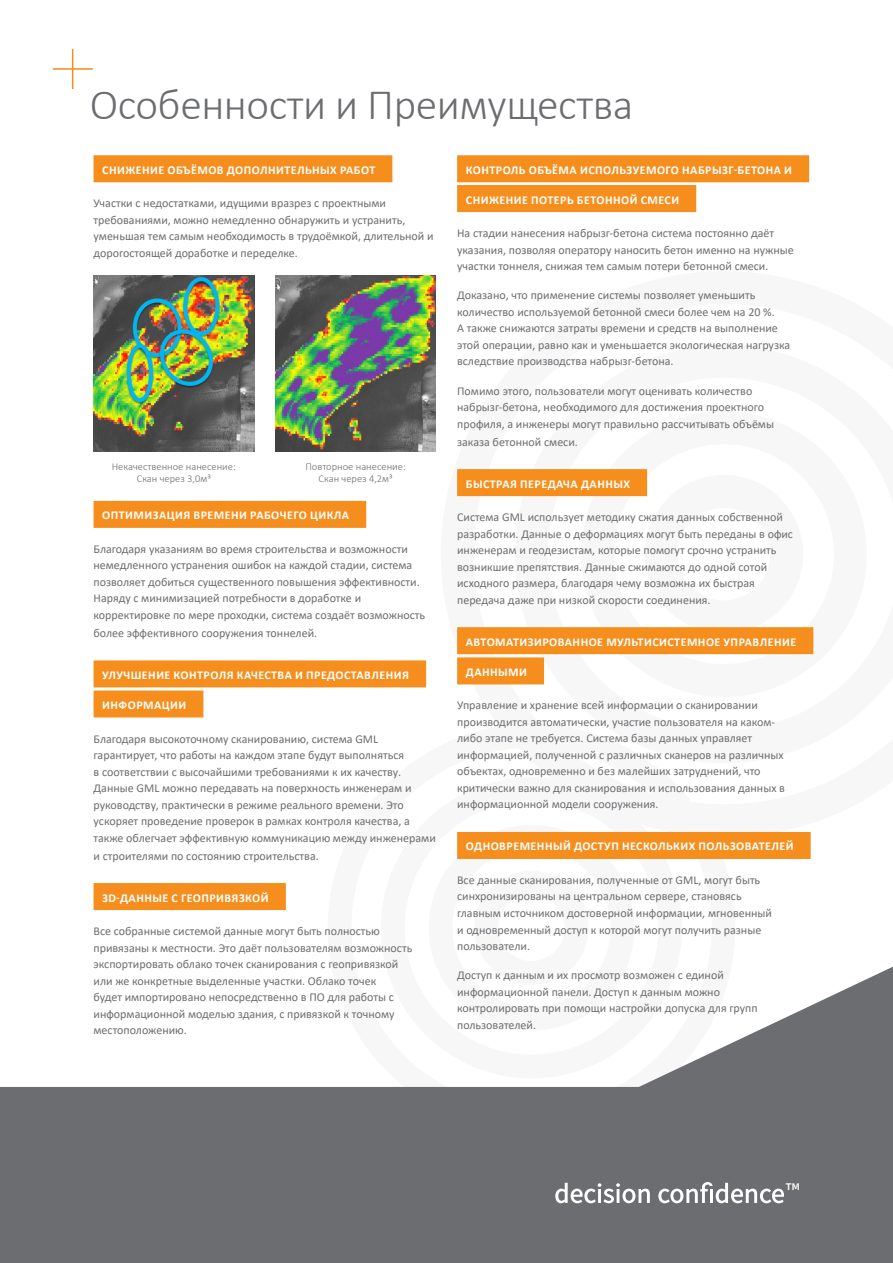
<style>
.page{position:relative;width:893px;height:1263px;background:#fff}
.page>*{position:absolute;margin:0;border:0;box-sizing:border-box;transform-origin:0 0}
.GP__Main_Header{font:300 43.5px "Calibri";letter-spacing:-.01em;color:#6c6d70}
.t1{font:21.75px "Source Sans Pro";color:#fff}
.GP__Body_copy{font:12px/16.5px "Calibri";color:#6c6d70}
.GP__Sub_header{font:700 12px "Calibri";letter-spacing:.04em;color:#fff}
.GP__Body_copy-2{font:300 10.5px/12px "Calibri";color:#6c6d70;text-align:center}
</style>
<div class="page">
<svg style="left:581px;top:469px;width:233px;height:186px"></svg>
<svg style="left:645px;top:475px;width:158px;height:152px"></svg>
<hr style="left:72px;top:49px;width:1px;height:40px;background:#f68e1e">
<hr style="left:53px;top:68px;width:40px;height:2px;background:#f68e1e">
<div style="left:94px;top:155px;width:298px;height:27px;background:#f68e1e"></div>
<div style="left:94px;top:501px;width:272px;height:27px;background:#f68e1e"></div>
<div style="left:94px;top:660px;width:332px;height:27px;background:#f68e1e"></div>
<img style="left:94px;top:276px;width:160px;height:176px">
<img style="left:275px;top:276px;width:161px;height:176px">
<svg style="left:0;top:967px;width:893px;height:296px;fill:#6c6d70"></svg>
<div style="left:457px;top:155px;width:352px;height:27px;background:#f68e1e"></div>
<svg style="left:555px;top:1182px;width:95px;height:21px"></svg>
<svg style="left:658px;top:1182px;width:126px;height:21px"></svg>
<div style="left:94px;top:690px;width:109px;height:27px;background:#f68e1e"></div>
<div style="left:94px;top:883px;width:192px;height:27px;background:#f68e1e"></div>
<div style="left:457px;top:657px;width:87px;height:27px;background:#f68e1e"></div>
<div style="left:457px;top:832px;width:354px;height:27px;background:#f68e1e"></div>
<div style="left:457px;top:185px;width:239px;height:27px;background:#f68e1e"></div>
<div style="left:457px;top:469px;width:190px;height:27px;background:#f68e1e"></div>
<div style="left:457px;top:627px;width:356px;height:27px;background:#f68e1e"></div>
<p class="GP__Main_Header" style="left:90px;top:77px;width:545px">Особенности и Преимущества</p>
<p class="GP__Sub_header" style="left:102px;top:161px;width:275px">СНИЖЕНИЕ ОБЪЁМОВ ДОПОЛНИТЕЛЬНЫХ РАБОТ</p>
<p class="GP__Body_copy" style="left:94px;top:195px;width:342px">Участки с недостатками, идущими вразрез с проектными требованиями, можно немедленно обнаружить и устранить, уменьшая тем самым необходимость в трудоёмкой, длительной и дорогостоящей доработке и переделке.</p>
<p class="GP__Sub_header" style="left:466px;top:161px;width:328px">КОНТРОЛЬ ОБЪЁМА ИСПОЛЬЗУЕМОГО НАБРЫЗГ-БЕТОНА И</p>
<p class="GP__Sub_header" style="left:466px;top:191px;width:215px">СНИЖЕНИЕ ПОТЕРЬ БЕТОННОЙ СМЕСИ</p>
<p class="GP__Body_copy" style="left:457px;top:225px;width:338px">На стадии нанесения набрызг-бетона система постоянно даёт указания, позволяя оператору наносить бетон именно на нужные участки тоннеля, снижая тем самым потери бетонной смеси.</p>
<p class="GP__Body_copy" style="left:457px;top:287px;width:335px">Доказано, что применение системы позволяет уменьшить количество используемой бетонной смеси более чем на 20 %.<br>А также снижаются затраты времени и средств на выполнение этой операции, равно как и уменьшается экологическая нагрузка вследствие производства набрызг-бетона.</p>
<p class="GP__Body_copy" style="left:457px;top:382px;width:318px">Помимо этого, пользователи могут оценивать количество набрызг-бетона, необходимого для достижения проектного профиля, а инженеры могут правильно рассчитывать объёмы</p>
<p class="GP__Body_copy" style="left:457px;top:433px;width:122px">заказа бетонной смеси.</p>
<p class="GP__Sub_header" style="left:466px;top:475px;width:166px">БЫСТРАЯ ПЕРЕДАЧА ДАННЫХ</p>
<p class="GP__Body_copy" style="left:457px;top:509px;width:337px">Система GML использует методику сжатия данных собственной разработки. Данные о деформациях могут быть переданы в офис инженерам и геодезистам, которые помогут срочно устранить возникшие препятствия. Данные сжимаются до одной сотой исходного размера, благодаря чему возможна их быстрая передача даже при низкой скорости соединения.</p>
<p class="GP__Sub_header" style="left:466px;top:633px;width:332px">АВТОМАТИЗИРОВАННОЕ МУЛЬТИСИСТЕМНОЕ УПРАВЛЕНИЕ</p>
<p class="GP__Body_copy-2" style="left:112px;top:460px;width:126px">Некачественное нанесение:<br>Скан через 3,0м³</p>
<p class="GP__Body_copy-2" style="left:305px;top:460px;width:102px">Повторное нанесение:<br>Скан через 4,2м³</p>
<p class="GP__Sub_header" style="left:102px;top:507px;width:248px">ОПТИМИЗАЦИЯ ВРЕМЕНИ РАБОЧЕГО ЦИКЛА</p>
<p class="GP__Body_copy" style="left:94px;top:540px;width:333px">Благодаря указаниям во время строительства и возможности немедленного устранения ошибок на каждой стадии, система позволяет добиться существенного повышения эффективности.<br>Наряду с минимизацией потребности в доработке и корректировке по мере проходки, система создаёт возможность</p>
<p class="GP__Body_copy" style="left:94px;top:624px;width:225px">более эффективного сооружения тоннелей.</p>
<p class="GP__Sub_header" style="left:102px;top:666px;width:308px">УЛУЧШЕНИЕ КОНТРОЛЯ КАЧЕСТВА И ПРЕДОСТАВЛЕНИЯ</p>
<p class="GP__Sub_header" style="left:466px;top:663px;width:63px">ДАННЫМИ</p>
<p class="GP__Body_copy" style="left:457px;top:697px;width:329px">Управление и хранение всей информации о сканировании производится автоматически, участие пользователя на каком&shy;либо этапе не требуется. Система базы данных управляет информацией, полученной с различных сканеров на различных объектах, одновременно и без малейших затруднений, что критически важно для сканирования и использования данных в информационной модели сооружения.</p>
<p class="GP__Sub_header" style="left:466px;top:838px;width:329px">ОДНОВРЕМЕННЫЙ ДОСТУП НЕСКОЛЬКИХ ПОЛЬЗОВАТЕЛЕЙ</p>
<p class="GP__Body_copy" style="left:457px;top:871px;width:316px">Все данные сканирования, полученные от GML, могут быть синхронизированы на центральном сервере, становясь главным источником достоверной информации, мгновенный и одновременный доступ к которой могут получить разные пользователи.</p>
<p class="GP__Body_copy" style="left:457px;top:967px;width:302px">Доступ к данным и их просмотр возможен с единой информационной панели. Доступ к данным можно контролировать при помощи настройки допуска для групп пользователей.</p>
<p class="GP__Sub_header" style="left:102px;top:696px;width:86px">ИНФОРМАЦИИ</p>
<p class="GP__Body_copy" style="left:94px;top:730px;width:344px">Благодаря высокоточному сканированию, система GML гарантирует, что работы на каждом этапе будут выполняться<br>в соответствии с высочайшими требованиями к их качеству.<br>Данные GML можно передавать на поверхность инженерам и руководству, практически в режиме реального времени. Это ускоряет проведение проверок в рамках контроля качества, а также облегчает эффективную коммуникацию между инженерами</p>
<p class="GP__Body_copy" style="left:94px;top:847px;width:227px">и строителями по состоянию строительства.</p>
<p class="GP__Sub_header" style="left:102px;top:889px;width:168px">3D-ДАННЫЕ С ГЕОПРИВЯЗКОЙ</p>
<p class="GP__Body_copy" style="left:94px;top:922px;width:320px">Все собранные системой данные могут быть полностью привязаны к местности. Это даёт пользователям возможность экспортировать облако точек сканирования с геопривязкой или же конкретные выделенные участки. Облако точек<br>будет импортировано непосредственно в ПО для работы с информационной моделью здания, с привязкой к точному местоположению.</p>
<p class="t1" style="left:786px;top:1177px;width:15px">™</p>
</div>
